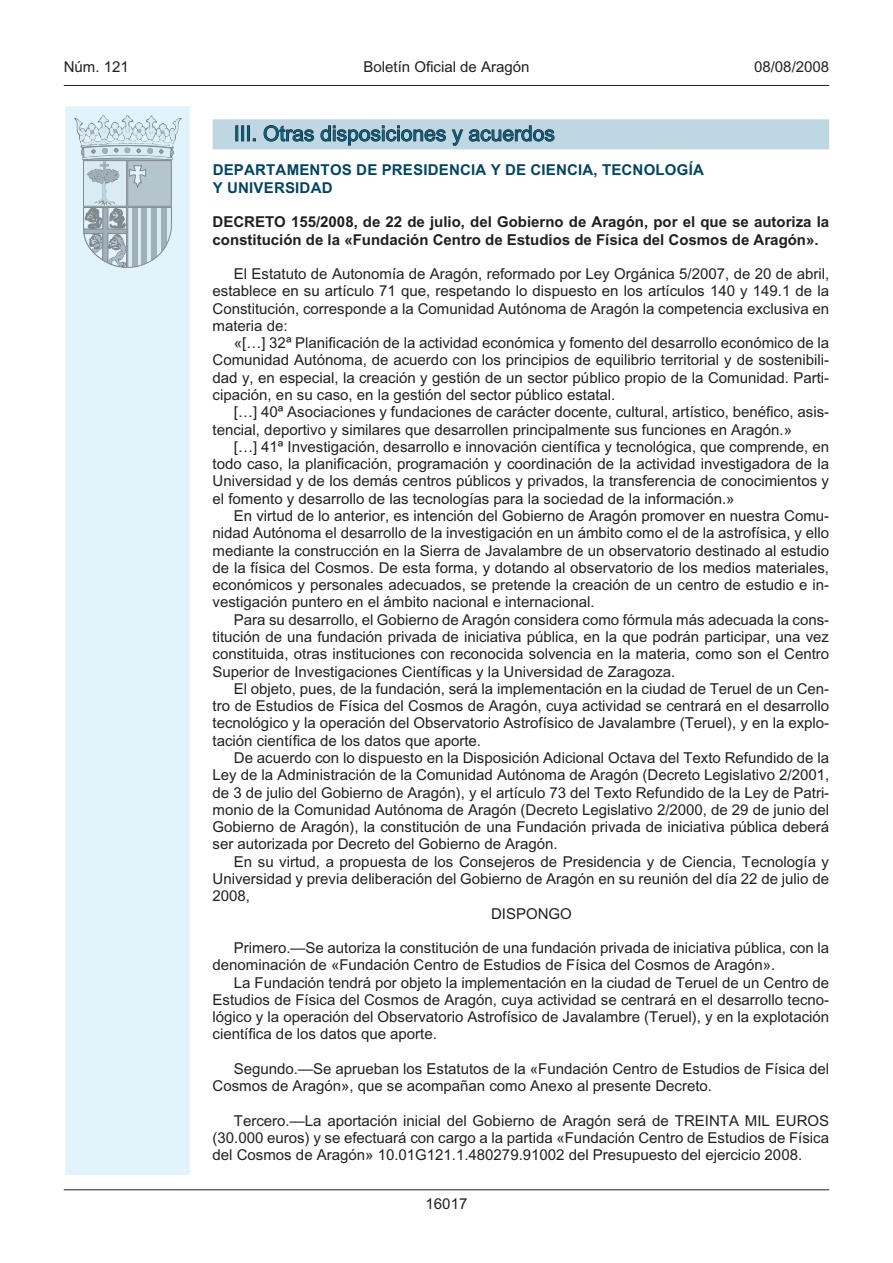
<style>
.page{position:relative;width:893px;height:1263px;background:#fff}
.page>*{position:absolute;margin:0;border:0;box-sizing:border-box;transform-origin:0 0}
.t1{font:21px "Arial";color:#006180}
.t2{font:15px/17.2px "Arial";color:#231f20;text-align:justify}
.t3{font:700 15px/17.2px "Arial";color:#231f20}
.t4{font:700 15px "Arial";letter-spacing:.015em;color:#004462}
</style>
<div class="page">
<hr style="left:64px;top:85px;width:765px;height:1px;background:#231f20">
<hr style="left:64px;top:1189px;width:765px;height:1px;background:#231f20">
<div style="left:64px;top:105px;width:127px;height:1071px;background:#e1f4fc;border:2px solid #fff"></div>
<svg style="left:75px;top:115px;width:106px;height:153px"></svg>
<div style="left:213px;top:119px;width:616px;height:30px;background:#bfd6e3"></div>
<svg style="left:236px;top:126px;width:19px;height:15px"></svg>
<svg style="left:263px;top:125px;width:51px;height:17px"></svg>
<svg style="left:320px;top:125px;width:126px;height:21px"></svg>
<svg style="left:452px;top:125px;width:103px;height:21px"></svg>
<p class="t2" style="left:64px;top:58px;width:67px">Núm. 121</p>
<p class="t2" style="left:363px;top:58px;width:167px">Boletín Oficial de Aragón</p>
<p class="t2" style="left:754px;top:58px;width:77px">08/08/2008</p>
<h1 class="t1" style="left:234px;top:121px;width:322px">III. Otras disposiciones y acuerdos</h1>
<p class="t4" style="left:213px;top:161px;width:44px">Departa</p>
<p class="t4" style="left:287px;top:161px;width:24px">mentos</p>
<p class="t4" style="left:356px;top:161px;width:36px">de Presidencia</p>
<p class="t4" style="left:491px;top:161px;width:61px">y de Ciencia</p>
<p class="t4" style="left:594px;top:161px;width:29px">, Tecnología</p>
<p class="t4" style="left:213px;top:179px;width:25px">y Universidad</p>
<p class="t3" style="left:213px;top:213px;width:618px">DECRETO 155/2008, de 22 de julio, del Gobierno de Aragón, por el que se autoriza la constitución de la «Fundación Centro de Estudios de Física del Cosmos de Aragón».</p>
<p class="t2" style="left:213px;top:265px;width:618px;text-indent:21px">El Estatuto de Autonomía de Aragón, reformado por Ley Orgánica 5/2007, de 20 de abril, establece en su artículo 71 que, respetando lo dispuesto en los artículos 140 y 149.1 de la Constitución, corresponde a la Comunidad Autónoma de Aragón la competencia exclusiva en materia de:</p>
<p class="t2" style="left:213px;top:334px;width:618px;text-indent:21px">«[…] 32ª Planificación de la actividad económica y fomento del desarrollo económico de la Comunidad Autónoma, de acuerdo con los principios de equilibrio territorial y de sostenibili&shy;dad y, en especial, la creación y gestión de un sector público propio de la Comunidad. Parti&shy;cipación, en su caso, en la gestión del sector público estatal.</p>
<p class="t2" style="left:213px;top:403px;width:618px;text-indent:21px">[…] 40ª Asociaciones y fundaciones de carácter docente, cultural, artístico, benéfico, asis&shy;tencial, deportivo y similares que desarrollen principalmente sus funciones en Aragón.»</p>
<p class="t2" style="left:213px;top:438px;width:618px;text-indent:21px">[…] 41ª Investigación, desarrollo e innovación científica y tecnológica, que comprende, en todo caso, la planificación, programación y coordinación de la actividad investigadora de la Universidad y de los demás centros públicos y privados, la transferencia de conocimientos y el fomento y desarrollo de las tecnologías para la sociedad de la información.»</p>
<p class="t2" style="left:213px;top:507px;width:618px;text-indent:21px">En virtud de lo anterior, es intención del Gobierno de Aragón promover en nuestra Comu&shy;nidad Autónoma el desarrollo de la investigación en un ámbito como el de la astrofísica, y ello mediante la construcción en la Sierra de Javalambre de un observatorio destinado al estudio de la física del Cosmos. De esta forma, y dotando al observatorio de los medios materiales, económicos y personales adecuados, se pretende la creación de un centro de estudio e in&shy;vestigación puntero en el ámbito nacional e internacional.</p>
<p class="t2" style="left:213px;top:611px;width:618px;text-indent:21px">Para su desarrollo, el Gobierno de Aragón considera como fórmula más adecuada la cons&shy;titución de una fundación privada de iniciativa pública, en la que podrán participar, una vez constituida, otras instituciones con reconocida solvencia en la materia, como son el Centro Superior de Investigaciones Científicas y la Universidad de Zaragoza.</p>
<p class="t2" style="left:213px;top:680px;width:618px;text-indent:21px">El objeto, pues, de la fundación, será la implementación en la ciudad de Teruel de un Cen&shy;tro de Estudios de Física del Cosmos de Aragón, cuya actividad se centrará en el desarrollo tecnológico y la operación del Observatorio Astrofísico de Javalambre (Teruel), y en la explo&shy;tación científica de los datos que aporte.</p>
<p class="t2" style="left:213px;top:749px;width:618px;text-indent:21px">De acuerdo con lo dispuesto en la Disposición Adicional Octava del Texto Refundido de la Ley de la Administración de la Comunidad Autónoma de Aragón (Decreto Legislativo 2/2001, de 3 de julio del Gobierno de Aragón), y el artículo 73 del Texto Refundido de la Ley de Patri&shy;monio de la Comunidad Autónoma de Aragón (Decreto Legislativo 2/2000, de 29 de junio del Gobierno de Aragón), la constitución de una Fundación privada de iniciativa pública deberá ser autorizada por Decreto del Gobierno de Aragón.</p>
<p class="t2" style="left:234px;top:853px;width:597px">En su virtud, a propuesta de los Consejeros de Presidencia y de Ciencia, Tecnología y</p>
<p class="t2" style="left:213px;top:870px;width:618px">Universidad y previa deliberación del Gobierno de Aragón en su reunión del día 22 de julio de</p>
<p class="t2" style="left:213px;top:887px;width:39px">2008,</p>
<p class="t2" style="left:491px;top:904px;width:82px">DISPONGO</p>
<p class="t2" style="left:213px;top:939px;width:618px;text-indent:21px">Primero.—Se autoriza la constitución de una fundación privada de iniciativa pública, con la denominación de «Fundación Centro de Estudios de Física del Cosmos de Aragón».</p>
<p class="t2" style="left:213px;top:974px;width:618px;text-indent:21px">La Fundación tendrá por objeto la implementación en la ciudad de Teruel de un Centro de Estudios de Física del Cosmos de Aragón, cuya actividad se centrará en el desarrollo tecno&shy;lógico y la operación del Observatorio Astrofísico de Javalambre (Teruel), y en la explotación científica de los datos que aporte.</p>
<p class="t2" style="left:213px;top:1060px;width:618px;text-indent:21px">Segundo.—Se aprueban los Estatutos de la «Fundación Centro de Estudios de Física del<br>Cosmos de Aragón», que se acompañan como Anexo al presente Decreto.</p>
<p class="t2" style="left:213px;top:1112px;width:618px;text-indent:21px">Tercero.—La aportación inicial del Gobierno de Aragón será de TREINTA MIL EUROS (30.000 euros) y se efectuará con cargo a la partida «Fundación Centro de Estudios de Física del Cosmos de Aragón» 10.01G121.1.480279.91002 del Presupuesto del ejercicio 2008.</p>
<p class="t2" style="left:426px;top:1195px;width:43px">16017</p>
</div>
